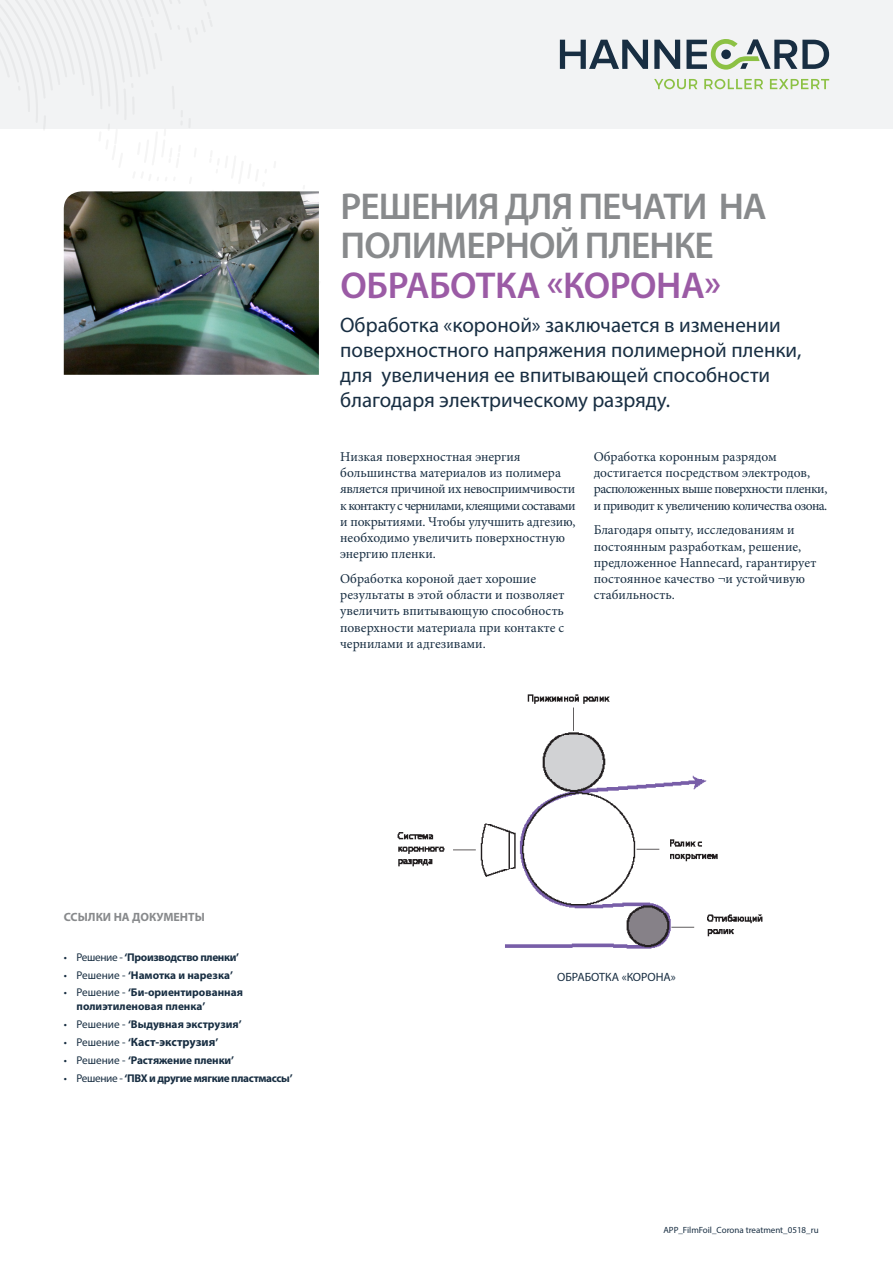
<style>
.page{position:relative;width:893px;height:1263px;background:#fff}
.page>*{position:absolute;margin:0;border:0;box-sizing:border-box;transform-origin:0 0}
.HC_DOC_-_TITLE{font:600 37.5px/39px "Myriad Pro";letter-spacing:-.025em;color:#888a8c}
.HC_DOC_-_Introductio{font:21px/25.2px "Myriad Pro";color:#182e42}
.HC_DOC_-_Body_text{font:13.5px/16.2px "Minion Pro";letter-spacing:-.005em;color:#182e42}
.HC_DOC_-_Body_text-2{font:13.5px/16.2px "Minion Pro";letter-spacing:-.025em;color:#182e42}
.t1{font:700 12px "Myriad Pro";color:#182e42}
.HC_DOC_-_Side_column{font:700 12px "Myriad Pro";color:#888a8c}
.t2{font:12px "Myriad Pro";color:#182e42}
.t3{font:700 11.25px/13.5px "Myriad Pro";letter-spacing:-.005em;color:#182e42}
.t4{font:700 11.25px "Myriad Pro";letter-spacing:-.03em;color:#182e42}
.t5{font:9px "Myriad Pro";color:#182e42}
.s1{color:#9b5ba5}
.s2{font-weight:400}
.s3{font-weight:400;font-size:11.25px}
.s4{font-size:11.25px}
</style>
<div class="page">
<div style="left:0;top:0;width:893px;height:128px;background:#f2f3f4"></div>
<svg style="left:0;top:128px;width:321px;height:184px"></svg>
<svg style="left:560px;top:40px;width:88px;height:29px"></svg>
<svg style="left:654px;top:40px;width:26px;height:29px"></svg>
<svg style="left:686px;top:39px;width:143px;height:31px"></svg>
<svg style="left:654px;top:79px;width:175px;height:10px"></svg>
<img style="left:64px;top:191px;width:255px;height:184px">
<img style="left:397px;top:694px;width:366px;height:255px">
<p class="HC_DOC_-_TITLE" style="left:341px;top:186px;width:428px">РЕШЕНИЯ ДЛЯ ПЕЧАТИ НА<br>ПОЛИМЕРНОЙ ПЛЕНКЕ<br><span class="s1">ОБРАБОТКА «КОРОНА»</span></p>
<p class="HC_DOC_-_Introductio" style="left:340px;top:312px;width:463px">Обработка «короной» заключается в изменении поверхностного напряжения полимерной пленки, для увеличения ее впитывающей способности благодаря электрическому разряду.</p>
<p class="HC_DOC_-_Body_text" style="left:340px;top:449px;width:237px">Низкая поверхностная энергия большинства материалов из полимера является причиной их невосприимчивости к контакту с чернилами, клеящими составами и покрытиями. Чтобы улучшить адгезию, необходимо увеличить поверхностную энергию пленки.</p>
<p class="HC_DOC_-_Body_text" style="left:340px;top:571px;width:226px">Обработка короной дает хорошие результаты в этой области и позволяет увеличить впитывающую способность поверхности материала при контакте с чернилами и адгезивами.</p>
<p class="HC_DOC_-_Body_text-2" style="left:594px;top:449px;width:235px">Обработка коронным разрядом достигается посредством электродов, расположенных выше поверхности пленки, и приводит к увеличению количества озона.</p>
<p class="HC_DOC_-_Body_text" style="left:594px;top:522px;width:224px">Благодаря опыту, исследованиям и постоянным разработкам, решение, предложенное Hannecard, гарантирует постоянное качество ¬и устойчивую стабильность.</p>
<p class="HC_DOC_-_Side_column" style="left:64px;top:909px;width:143px">ССЫЛКИ НА ДОКУМЕНТЫ</p>
<p class="t4" style="left:64px;top:950px;width:177px"><span class="s2">• Решение -</span> ‘Производство пленки’</p>
<p class="t3" style="left:64px;top:968px;width:171px"><span class="s2">• Решение -</span> ‘Намотка и нарезка’</p>
<p class="t3" style="left:77px;top:985px;width:168px;text-indent:-13px"><span class="s2">• Решение -</span> ‘Би-ориентированная полиэтиленовая пленка’</p>
<p class="t3" style="left:64px;top:1017px;width:179px"><span class="s2">• Решение -</span> ‘Выдувная экструзия’</p>
<p class="t1" style="left:64px;top:1034px;width:156px"><span class="s3">• Решение -</span> <span class="s4">‘</span>Каст-экструзия<span class="s4">’</span></p>
<p class="t3" style="left:64px;top:1053px;width:172px"><span class="s2">• Решение -</span> ‘Растяжение пленки’</p>
<p class="t4" style="left:64px;top:1071px;width:230px"><span class="s2">• Решение -</span> ‘ПВХ и другие мягкие пластмассы’</p>
<p class="t2" style="left:557px;top:970px;width:120px">ОБРАБОТКА «КОРОНА»</p>
<p class="t5" style="left:663px;top:1224px;width:157px">APP_FilmFoil_Corona treatment_0518_ru</p>
</div>
